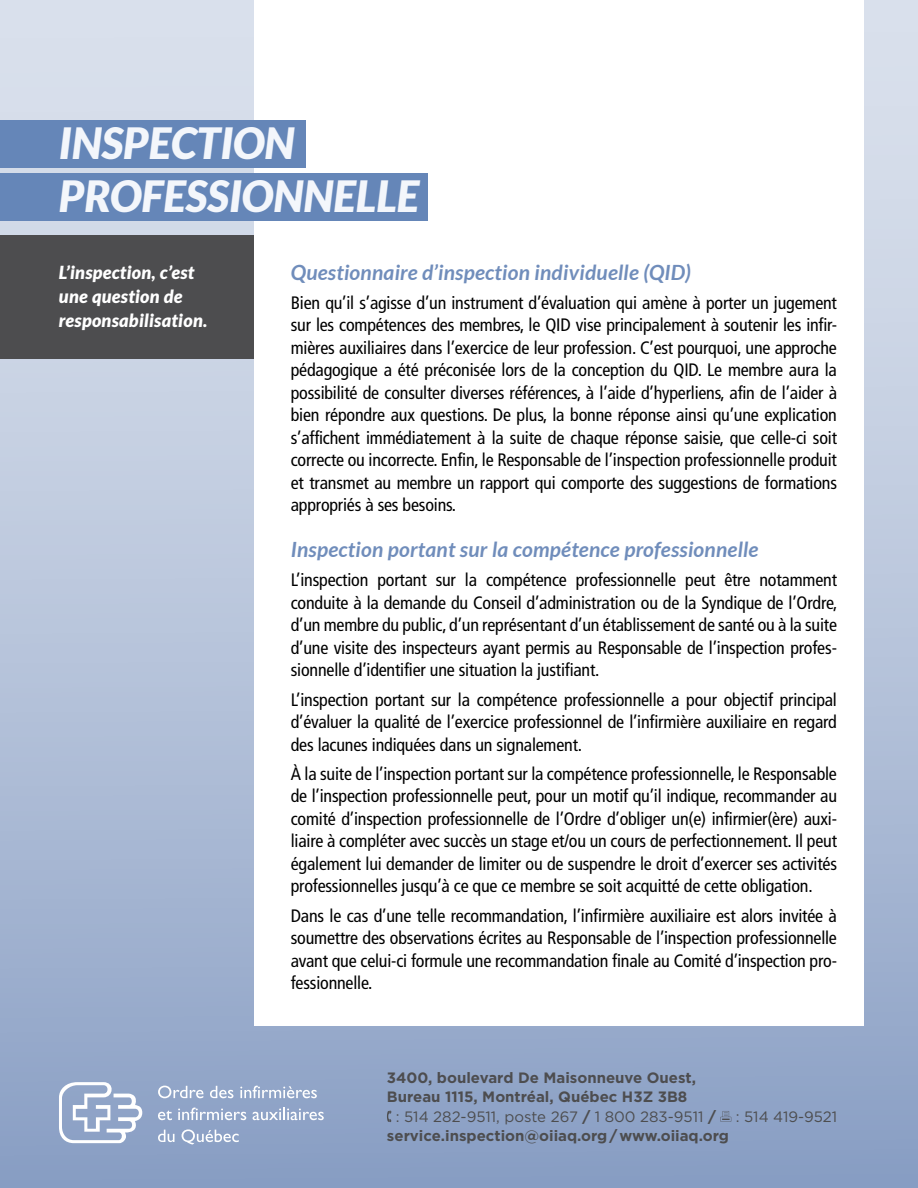
<style>
.page{position:relative;width:918px;height:1188px;background:#fff}
.page>*{position:absolute;margin:0;border:0;box-sizing:border-box;transform-origin:0 0}
.t1{font:italic 900 43.05px "Lato";color:#f3f6fb}
.t2{font:italic 700 21px "Lato";letter-spacing:.01em;color:#708dbb}
.t3{font:condensed 18px/22.5px "Frutiger";letter-spacing:-.01em;color:#000;text-align:justify}
.t4{font:italic 900 18px/24px "Lato";letter-spacing:.015em;color:#fff}
.t5{font:700 15px "Gotham";color:#4d4d4f}
.t6{font:15px "Gotham";color:#4d4d4f}
.s1{font-weight:700}
</style>
<div class="page">
<div style="left:0;top:0;width:918px;height:1188px;background:linear-gradient(to bottom,#e1e7f0,#8ea3c6)"></div>
<div style="left:255px;top:0;width:609px;height:1026px;background:#fff"></div>
<svg style="left:387px;top:1111px;width:4px;height:11px"></svg>
<svg style="left:720px;top:1111px;width:11px;height:11px"></svg>
<svg style="left:59px;top:1082px;width:83px;height:61px"></svg>
<svg style="left:158px;top:1086px;width:45px;height:12px"></svg>
<svg style="left:210px;top:1086px;width:23px;height:12px"></svg>
<svg style="left:240px;top:1085px;width:77px;height:13px"></svg>
<svg style="left:158px;top:1110px;width:14px;height:10px"></svg>
<svg style="left:178px;top:1107px;width:68px;height:13px"></svg>
<svg style="left:253px;top:1108px;width:71px;height:12px"></svg>
<svg style="left:158px;top:1130px;width:17px;height:12px"></svg>
<svg style="left:182px;top:1129px;width:57px;height:15px"></svg>
<div style="left:0;top:121px;width:305px;height:47px;background:#6586b8"></div>
<div style="left:0;top:173px;width:428px;height:47px;background:#6586b8"></div>
<div style="left:0;top:235px;width:254px;height:124px;background:#4d4d4f"></div>
<p class="t1" style="left:59px;top:118px;width:237px">INSPECTION</p>
<p class="t1" style="left:59px;top:171px;width:362px">PROFESSIONNELLE</p>
<p class="t4" style="left:59px;top:261px;width:150px">L’inspection, c’est une question de responsabilisation.</p>
<p class="t2" style="left:291px;top:260px;width:402px">Questionnaire d’inspection individuelle (QID)</p>
<p class="t3" style="left:291px;top:291px;width:548px">Bien qu’il s’agisse d’un instrument d’évaluation qui amène à porter un jugement sur les compétences des membres, le QID vise principalement à soutenir les infir&shy;mières auxiliaires dans l’exercice de leur profession. C’est pourquoi, une approche pédagogique a été préconisée lors de la conception du QID. Le membre aura la possibilité de consulter diverses références, à l’aide d’hyperliens, afin de l’aider à bien répondre aux questions. De plus, la bonne réponse ainsi qu’une explication s’affichent immédiatement à la suite de chaque réponse saisie, que celle-ci soit correcte ou incorrecte. Enfin, le Responsable de l’inspection professionnelle produit et transmet au membre un rapport qui comporte des suggestions de formations appropriés à ses besoins.</p>
<p class="t2" style="left:291px;top:537px;width:469px">Inspection portant sur la compétence professionnelle</p>
<p class="t3" style="left:291px;top:569px;width:548px">L’inspection portant sur la compétence professionnelle peut être notamment conduite à la demande du Conseil d’administration ou de la Syndique de l’Ordre, d’un membre du public, d’un représentant d’un établissement de santé ou à la suite d’une visite des inspecteurs ayant permis au Responsable de l’inspection profes&shy;sionnelle d’identifier une situation la justifiant.</p>
<p class="t3" style="left:291px;top:688px;width:548px">L’inspection portant sur la compétence professionnelle a pour objectif principal d’évaluer la qualité de l’exercice professionnel de l’infirmière auxiliaire en regard des lacunes indiquées dans un signalement.</p>
<p class="t3" style="left:291px;top:762px;width:548px">À la suite de l’inspection portant sur la compétence professionnelle, le Responsable de l’inspection professionnelle peut, pour un motif qu’il indique, recommander au comité d’inspection professionnelle de l’Ordre d’obliger un(e) infirmier(ère) auxi&shy;liaire à compléter avec succès un stage et/ou un cours de perfectionnement. Il peut également lui demander de limiter ou de suspendre le droit d’exercer ses activités professionnelles jusqu’à ce que ce membre se soit acquitté de cette obligation.</p>
<p class="t3" style="left:291px;top:904px;width:548px">Dans le cas d’une telle recommandation, l’infirmière auxiliaire est alors invitée à soumettre des observations écrites au Responsable de l’inspection professionnelle avant que celui-ci formule une recommandation finale au Comité d’inspection pro&shy;fessionnelle.</p>
<p class="t5" style="left:387px;top:1068px;width:311px">3400, boulevard De Maisonneuve Ouest,</p>
<p class="t5" style="left:387px;top:1087px;width:302px">Bureau 1115, Montréal, Québec H3Z 3B8</p>
<p class="t6" style="left:396px;top:1107px;width:322px">: 514 282-9511, poste 267 <span class="s1">/</span> 1 800 283-9511 <span class="s1">/</span></p>
<p class="t6" style="left:736px;top:1107px;width:103px">: 514 419-9521</p>
<p class="t5" style="left:387px;top:1126px;width:344px">service.inspection@oiiaq.org /www.oiiaq.org</p>
</div>
